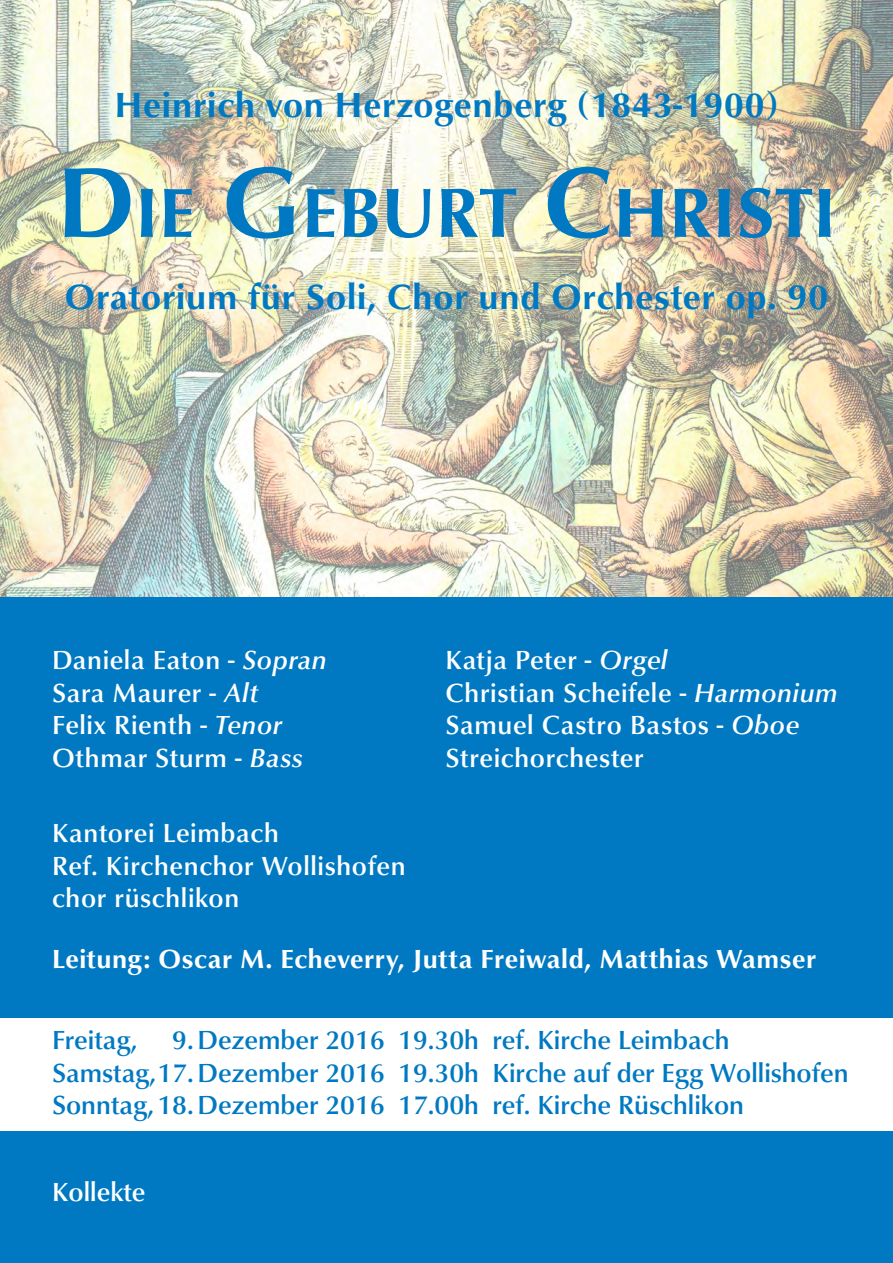
<style>
.page{position:relative;width:893px;height:1263px;background:#fff}
.page>*{position:absolute;margin:0;border:0;box-sizing:border-box;transform-origin:0 0}
.Titel{font:700 71.4px "Classico URW";letter-spacing:.015em;color:#0079c2}
.Titel-2{font:700 36px "Classico URW";letter-spacing:.025em;color:#0079c2}
.Titelseite{font:500 27px/32.4px "Classico URW";letter-spacing:.025em;color:#fff}
.Titelseite-2{font:500 27px "Classico URW";color:#0079c2}
.Titelseite-3{font:700 27px "Classico URW";letter-spacing:.025em;color:#fff}
.Titelseite-4{font:500 27px "Classico URW";color:#fff}
.s1{font-size:102px}
.s2{font-family:"Classico URW Med Ita";font-weight:400}
</style>
<div class="page">
<div style="left:0;top:1131px;width:893px;height:132px;background:#0079c2"></div>
<img style="left:0;top:0;width:893px;height:597px">
<div style="left:0;top:597px;width:893px;height:421px;background:#0079c2"></div>
<p class="Titel-2" style="left:115px;top:78px;width:665px">Heinrich von Herzogenberg (1843-1900)</p>
<p class="Titel" style="left:57px;top:160px;width:780px"><span class="s1">D</span>IE <span class="s1">G</span>EBURT <span class="s1">C</span>HRISTI</p>
<p class="Titel-2" style="left:65px;top:270px;width:765px">Oratorium für Soli, Chor und Orchester op. 90</p>
<p class="Titelseite" style="left:52px;top:643px;width:276px">Daniela Eaton - <span class="s2">Sopran</span></p>
<p class="Titelseite" style="left:52px;top:675px;width:208px">Sara Maurer - <span class="s2">Alt</span></p>
<p class="Titelseite" style="left:52px;top:707px;width:231px">Felix Rienth - <span class="s2">Tenor</span></p>
<p class="Titelseite" style="left:52px;top:740px;width:252px">Othmar Sturm - <span class="s2">Bass</span></p>
<p class="Titelseite" style="left:52px;top:815px;width:228px">Kantorei Leimbach</p>
<p class="Titelseite" style="left:52px;top:848px;width:355px">Ref. Kirchenchor Wollishofen</p>
<p class="Titelseite" style="left:52px;top:880px;width:189px">chor rüschlikon</p>
<p class="Titelseite" style="left:446px;top:643px;width:223px">Katja Peter - <span class="s2">Orgel</span></p>
<p class="Titelseite" style="left:446px;top:675px;width:394px">Christian Scheifele - <span class="s2">Harmonium</span></p>
<p class="Titelseite" style="left:446px;top:707px;width:355px">Samuel Castro Bastos - <span class="s2">Oboe<br></span>Streichorchester</p>
<p class="Titelseite-3" style="left:52px;top:939px;width:765px">Leitung: Oscar M. Echeverry, Jutta Freiwald, Matthias Wamser</p>
<p class="Titelseite-2" style="left:52px;top:1020px;width:87px">Freitag,</p>
<p class="Titelseite-2" style="left:172px;top:1020px;width:559px">9.Dezember 2016 19.30h ref. Kirche Leimbach</p>
<p class="Titelseite-2" style="left:52px;top:1052px;width:798px">Samstag,17.Dezember 2016 19.30h Kirche auf der Egg Wollishofen</p>
<p class="Titelseite-2" style="left:52px;top:1085px;width:693px">Sonntag,18.Dezember 2016 17.00h ref. Kirche Rüschlikon</p>
<p class="Titelseite-4" style="left:52px;top:1171px;width:95px">Kollekte</p>
</div>
